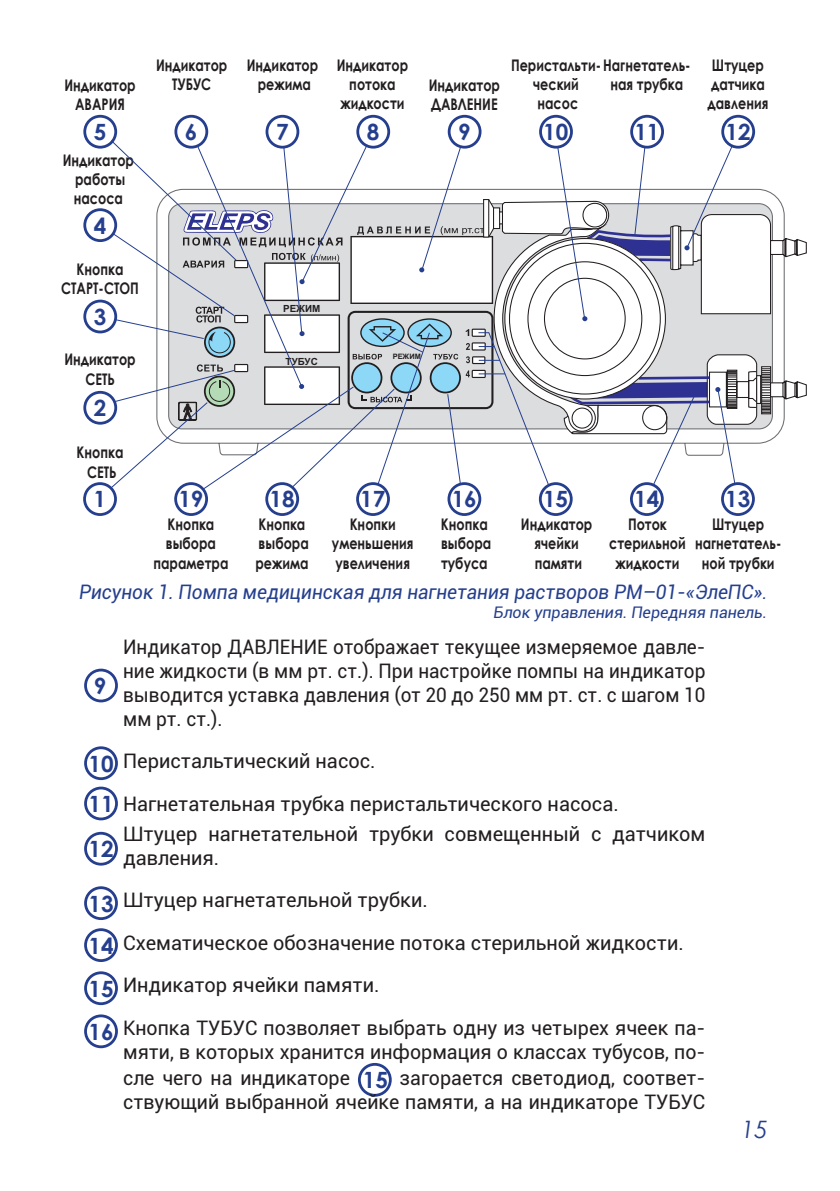
<style>
.page{position:relative;width:840px;height:1191px;background:#fff}
.page>*{position:absolute;margin:0;border:0;box-sizing:border-box;transform-origin:0 0}
.t1{font:italic 24px "Century Gothic";color:#253f8e}
.t2{font:700 22.4px/42.8px "Century Gothic";color:#253f8e}
.t3{font:20px/42.6px "Roboto";color:#231f20}
.t4{font:20px/24px "Roboto";color:#231f20;text-align:justify;scale:.95 1}
.t5{font:italic 20px "Roboto";color:#253f8e;scale:.95 1}
.t6{font:700 16px/19.2px "Century Gothic";color:#231f20;text-align:center;scale:.8 1}
.t7{font:italic 16px "Roboto";color:#253f8e}
.t8{font:700 9.8px "Arial";color:#231f20}
.t9{font:700 7.4px "Arial";color:#231f20}
.s1{font-size:18px}
.s2{font-family:"Century Gothic";font-weight:700;font-size:22.4px;color:#253f8e}
</style>
<div class="page">
<div style="left:358px;top:1063px;width:33px;height:33px;border:3px solid #253f8e;border-radius:50%"></div>
<div style="left:84px;top:746px;width:34px;height:34px;border:3px solid #253f8e;border-radius:50%"></div>
<div style="left:84px;top:668px;width:34px;height:34px;border:3px solid #253f8e;border-radius:50%"></div>
<div style="left:174px;top:482px;width:34px;height:34px;border:3px solid #253f8e;border-radius:50%"></div>
<div style="left:174px;top:115px;width:34px;height:34px;border:3px solid #253f8e;border-radius:50%"></div>
<div style="left:265px;top:482px;width:34px;height:34px;border:3px solid #253f8e;border-radius:50%"></div>
<div style="left:265px;top:115px;width:34px;height:34px;border:3px solid #253f8e;border-radius:50%"></div>
<div style="left:356px;top:482px;width:33px;height:34px;border:3px solid #253f8e;border-radius:50%"></div>
<div style="left:356px;top:115px;width:34px;height:34px;border:3px solid #253f8e;border-radius:50%"></div>
<div style="left:447px;top:482px;width:34px;height:34px;border:3px solid #253f8e;border-radius:50%"></div>
<div style="left:447px;top:115px;width:34px;height:34px;border:3px solid #253f8e;border-radius:50%"></div>
<div style="left:538px;top:482px;width:34px;height:34px;border:3px solid #253f8e;border-radius:50%"></div>
<div style="left:629px;top:482px;width:34px;height:34px;border:3px solid #253f8e;border-radius:50%"></div>
<div style="left:630px;top:115px;width:33px;height:34px;border:3px solid #253f8e;border-radius:50%"></div>
<div style="left:720px;top:482px;width:34px;height:34px;border:3px solid #253f8e;border-radius:50%"></div>
<div style="left:721px;top:115px;width:33px;height:34px;border:3px solid #253f8e;border-radius:50%"></div>
<div style="left:83px;top:482px;width:34px;height:34px;border:3px solid #253f8e;border-radius:50%"></div>
<div style="left:83px;top:115px;width:34px;height:34px;border:3px solid #253f8e;border-radius:50%"></div>
<div style="left:83px;top:208px;width:34px;height:34px;border:3px solid #253f8e;border-radius:50%"></div>
<div style="left:83px;top:300px;width:34px;height:33px;border:3px solid #253f8e;border-radius:50%"></div>
<div style="left:83px;top:391px;width:34px;height:33px;border:3px solid #253f8e;border-radius:50%"></div>
<svg style="left:110px;top:140px;width:696px;height:350px"></svg>
<div style="left:539px;top:115px;width:33px;height:34px;border:3px solid #253f8e;border-radius:50%"></div>
<div style="left:84px;top:786px;width:34px;height:34px;border:3px solid #253f8e;border-radius:50%"></div>
<div style="left:84px;top:832px;width:34px;height:33px;border:3px solid #253f8e;border-radius:50%"></div>
<div style="left:84px;top:886px;width:34px;height:34px;border:3px solid #253f8e;border-radius:50%"></div>
<div style="left:84px;top:928px;width:34px;height:34px;border:3px solid #253f8e;border-radius:50%"></div>
<div style="left:84px;top:971px;width:34px;height:34px;border:3px solid #253f8e;border-radius:50%"></div>
<div style="left:84px;top:1014px;width:34px;height:34px;border:3px solid #253f8e;border-radius:50%"></div>
<p class="t6" style="left:64px;top:74px;width:91px">Индикатор<br>АВАРИЯ</p>
<p class="t2" style="left:94px;top:110px;width:14px">5</p>
<p class="t6" style="left:63px;top:150px;width:91px">Индикатор работы насоса</p>
<p class="t2" style="left:94px;top:203px;width:14px">4</p>
<p class="t6" style="left:61px;top:259px;width:98px">Кнопка<br>СТАРТ-СТОП</p>
<p class="t2" style="left:94px;top:294px;width:14px">3</p>
<p class="t6" style="left:64px;top:349px;width:91px">Индикатор<br>СЕТЬ</p>
<p class="t2" style="left:94px;top:385px;width:14px">2</p>
<p class="t6" style="left:77px;top:442px;width:60px">Кнопка<br>СЕТЬ</p>
<p class="t2" style="left:93px;top:477px;width:14px">1</p>
<p class="t6" style="left:156px;top:55px;width:91px">Индикатор<br>ТУБУС</p>
<p class="t6" style="left:247px;top:55px;width:91px">Индикатор режима</p>
<p class="t6" style="left:336px;top:55px;width:91px">Индикатор потока жидкости</p>
<p class="t6" style="left:428px;top:74px;width:91px;text-align:left">Индикатор<br>ДАВЛЕНИЕ</p>
<p class="t6" style="left:533px;top:55px;width:198px;text-align:left;text-indent:-22px">Перистальти- Нагнетатель&shy;ческий<br>насос</p>
<p class="t6" style="left:610px;top:74px;width:92px">ная трубка</p>
<p class="t6" style="left:707px;top:55px;width:78px;text-align:left">Штуцер датчика давления</p>
<p class="t2" style="left:185px;top:110px;width:14px">6</p>
<p class="t2" style="left:276px;top:110px;width:14px">7</p>
<p class="t2" style="left:366px;top:110px;width:14px">8</p>
<p class="t2" style="left:458px;top:110px;width:14px">9</p>
<p class="t2" style="left:543px;top:110px;width:27px">10</p>
<p class="t2" style="left:634px;top:110px;width:27px">11</p>
<p class="t2" style="left:725px;top:110px;width:27px">12</p>
<p class="t2" style="left:178px;top:477px;width:27px">19</p>
<p class="t8" style="left:283px;top:303px;width:39px">РЕЖИМ</p>
<p class="t8" style="left:285px;top:355px;width:34px">ТУБУС</p>
<p class="t9" style="left:392px;top:352px;width:30px">РЕЖИМ</p>
<p class="t2" style="left:269px;top:477px;width:27px">18</p>
<p class="t2" style="left:360px;top:477px;width:27px">17</p>
<p class="t2" style="left:451px;top:477px;width:27px">16</p>
<p class="t2" style="left:542px;top:477px;width:27px">15</p>
<p class="t2" style="left:633px;top:477px;width:27px">14</p>
<p class="t2" style="left:724px;top:477px;width:27px">13</p>
<p class="t6" style="left:153px;top:514px;width:95px">Кнопка выбора параметра</p>
<p class="t6" style="left:255px;top:514px;width:68px;text-align:left">Кнопка выбора режима</p>
<p class="t6" style="left:332px;top:514px;width:104px">Кнопки уменьшения увеличения</p>
<p class="t6" style="left:440px;top:514px;width:64px;text-align:left">Кнопка выбора тубуса</p>
<p class="t6" style="left:520px;top:514px;width:91px">Индикатор ячейки памяти</p>
<p class="t6" style="left:609px;top:514px;width:97px">Поток стерильной жидкости</p>
<p class="t6" style="left:694px;top:514px;width:109px">Штуцер нагнетатель&shy;ной трубки</p>
<p class="t5" style="left:79px;top:578px;width:725px">Рисунок 1. Помпа медицинская для нагнетания растворов РМ–01-«ЭлеПС»<span class="s1">.</span></p>
<p class="t7" style="left:493px;top:601px;width:275px">Блок управления. Передняя панель.</p>
<p class="t2" style="left:94px;top:664px;width:14px">9</p>
<p class="t2" style="left:88px;top:741px;width:27px">10</p>
<p class="t2" style="left:88px;top:780px;width:27px;line-height:45.2px">11<br>12</p>
<p class="t2" style="left:88px;top:881px;width:27px;text-align:justify">13<br>14<br>15<br>16</p>
<p class="t4" style="left:123px;top:634px;width:614px">Индикатор ДАВЛЕНИЕ отображает текущее измеряемое давле&shy;ние жидкости (в мм рт. ст.). При настройке помпы на индикатор выводится уставка давления (от 20 до 250 мм рт. ст. с шагом 10 мм рт. ст.).</p>
<p class="t3" style="left:123px;top:739px;width:496px">Перистальтический насос.<br>Нагнетательная трубка перистальтического насоса.</p>
<p class="t3" style="left:123px;top:821px;width:583px;line-height:24px">Штуцер нагнетательной трубки совмещенный с датчиком давления.</p>
<p class="t3" style="left:123px;top:878px;width:583px">Штуцер нагнетательной трубки.<br>Схематическое обозначение потока стерильной жидкости.<br>Индикатор ячейки памяти.<br>Кнопка ТУБУС позволяет выбрать одну из четырех ячеек па-</p>
<p class="t3" style="left:123px;top:1037px;width:583px;line-height:26.4px">мяти, в которых хранится информация о классах тубусов, по&shy;сле чего на индикаторе <span class="s2">15</span> загорается светодиод, соответ-</p>
<p class="t3" style="left:123px;top:1080px;width:583px">ствующий выбранной ячейке памяти, а на индикаторе ТУБУС</p>
<p class="t1" style="left:740px;top:1112px;width:28px">15</p>
</div>
